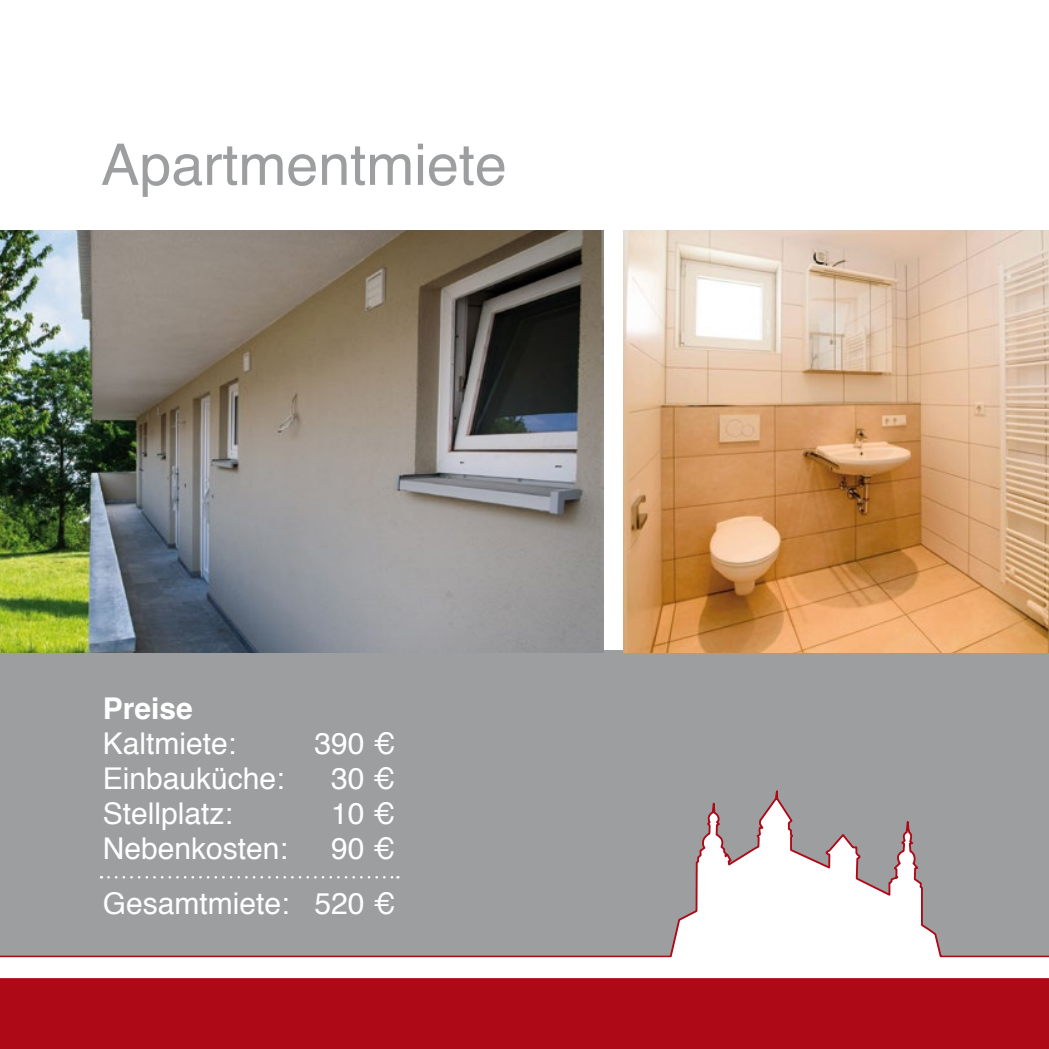
<style>
.page{position:relative;width:1049px;height:1049px;background:#fff}
.page>*{position:absolute;margin:0;border:0;box-sizing:border-box;transform-origin:0 0}
.t1{font:57.5px "Helvetica";color:#9c9e9f}
.t2{font:30px/55px "Helvetica";color:#fff;text-align:right}
.t3{font:700 30px "Helvetica";color:#fff}
</style>
<div class="page">
<div style="left:0;top:650px;width:1049px;height:305px;background:#9c9e9f"></div>
<img style="left:0;top:230px;width:604px;height:422px">
<img style="left:624px;top:230px;width:425px;height:422px">
<div style="left:0;top:978px;width:1049px;height:71px;background:#ad0917"></div>
<svg style="left:0;top:790px;width:1049px;height:168px"></svg>
<svg style="left:108px;top:876px;width:290px;height:2px"></svg>
<h1 class="t1" style="left:101px;top:120px;width:407px">Apartmentmiete</h1>
<p class="t3" style="left:103px;top:684px;width:92px">Preise</p>
<p class="t2" style="left:103px;top:717px;width:135px">Kaltmiete:</p>
<p class="t2" style="left:315px;top:717px;width:82px">390 €</p>
<p class="t2" style="left:103px;top:752px;width:183px">Einbauküche:</p>
<p class="t2" style="left:331px;top:752px;width:66px">30 €</p>
<p class="t2" style="left:103px;top:787px;width:132px">Stellplatz:</p>
<p class="t2" style="left:331px;top:787px;width:66px">10 €</p>
<p class="t2" style="left:103px;top:822px;width:187px">Nebenkosten:</p>
<p class="t2" style="left:103px;top:822px;width:294px">90 €<br>Gesamtmiete: 520 €</p>
</div>
